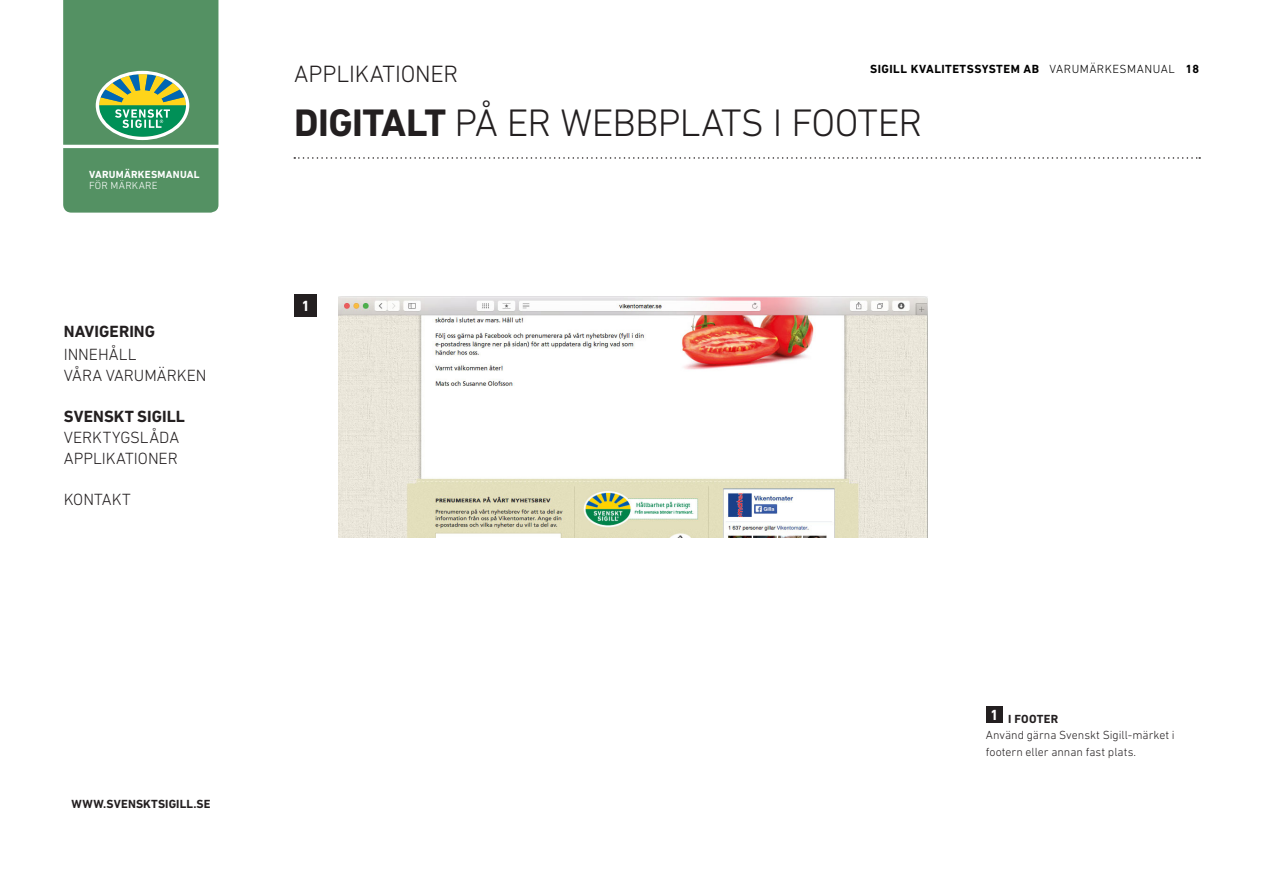
<style>
.page{position:relative;width:1263px;height:893px;background:#fff}
.page>*{position:absolute;margin:0;border:0;box-sizing:border-box;transform-origin:0 0}
.Huvudrubrik{font:300 39px "DIN Next LT Pro";letter-spacing:-.025em;color:#231f20}
.Överrubrik{font:300 24px "DIN Next LT Pro";letter-spacing:-.005em;color:#231f20}
.t1{font:300 16.5px/20.7px "DIN Next LT Pro";color:#231f20}
.t2{font:700 16.5px "DIN Next LT Pro";letter-spacing:.005em;color:#231f20}
.siffror{font:700 15px "DIN Next LT Pro";color:#fff}
.Brödtext{font:300 12px/16.5px "DIN Next LT Pro";color:#231f20}
.t3{font:700 12px "DIN Next LT Pro";letter-spacing:.04em;color:#000001}
.Tabellrubrik{font:700 12px "DIN Next LT Pro";letter-spacing:.01em;color:#231f20}
.t4{font:700 10.5px "DIN Next LT Pro";letter-spacing:.025em;color:#fff}
.t5{font:300 10.5px "DIN Next LT Pro";letter-spacing:.025em;color:#fff}
.s1{font-weight:300}
.s2{font-weight:700}
</style>
<div class="page">
<svg style="left:294px;top:157px;width:906px;height:2px"></svg>
<svg style="left:63px;top:0;width:155px;height:213px;background:#5d9869"></svg>
<img style="left:338px;top:297px;width:589px;height:240px">
<div style="left:986px;top:706px;width:17px;height:17px;background:#231f20"></div>
<div style="left:294px;top:294px;width:23px;height:23px;background:#231f20"></div>
<p class="t4" style="left:89px;top:168px;width:112px">VARUMÄRKESMANUAL</p>
<p class="t5" style="left:89px;top:179px;width:70px">FÖR MÄRKARE</p>
<h3 class="t2" style="left:64px;top:322px;width:93px">NAVIGERING</h3>
<h3 class="t1" style="left:64px;top:344px;width:144px">INNEHÅLL<br>VÅRA VARUMÄRKEN</h3>
<h3 class="t2" style="left:64px;top:407px;width:123px">SVENSKT SIGILL</h3>
<h3 class="t1" style="left:64px;top:427px;width:117px">VERKTYGSLÅDA<br>APPLIKATIONER</h3>
<h3 class="t1" style="left:64px;top:489px;width:69px">KONTAKT</h3>
<p class="Tabellrubrik" style="left:72px;top:797px;width:140px">WWW.SVENSKTSIGILL.SE</p>
<p class="t3" style="left:870px;top:62px;width:331px">SIGILL KVALITETSSYSTEM AB <span class="s1">VARUMÄRKESMANUAL</span> 18</p>
<p class="Överrubrik" style="left:294px;top:60px;width:166px">APPLIKATIONER</p>
<p class="Huvudrubrik" style="left:294px;top:100px;width:630px"><span class="s2">DIGITALT</span> PÅ ER WEBBPLATS I FOOTER</p>
<p class="siffror" style="left:301px;top:298px;width:10px">1</p>
<p class="siffror" style="left:990px;top:706px;width:10px">1</p>
<p class="Tabellrubrik" style="left:1008px;top:712px;width:51px">I FOOTER</p>
<p class="Brödtext" style="left:986px;top:727px;width:191px">Använd gärna Svenskt Sigill-märket i footern eller annan fast plats.</p>
</div>
